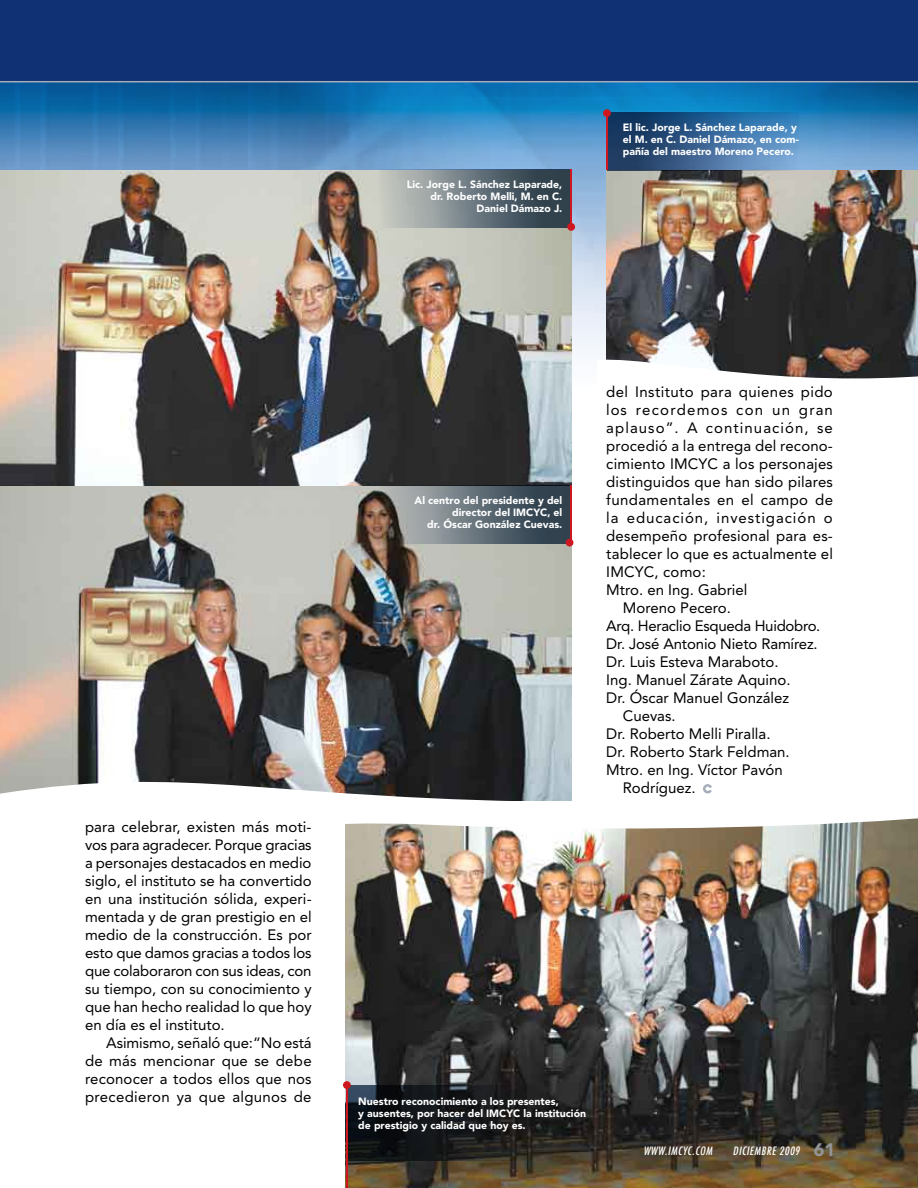
<style>
.page{position:relative;width:918px;height:1188px;background:#fff}
.page>*{position:absolute;margin:0;border:0;box-sizing:border-box;transform-origin:0 0}
.t1{font:15px/18px "Avenir";letter-spacing:.01em;color:#000;text-align:justify}
.t2{font:15px "Avenir";letter-spacing:-.02em;color:#000}
.t3{font:15px "Avenir";letter-spacing:-.01em;color:#000}
.t4{font:15px "Avenir";letter-spacing:.065em;color:#000}
.t5{font:15px "Avenir";letter-spacing:.07em;color:#000}
.t6{font:15px "Avenir";letter-spacing:.085em;color:#000}
.t7{font:italic 500 condensed 11.25px "Futura";color:#fff}
.t8{font:900 10.5px/12px "Avenir";color:#fff;text-align:right}
.s1{font-family:"Avenir";font-weight:900;font-style:normal;font-stretch:normal;font-size:18px;color:#939598}
</style>
<div class="page">
<img style="left:0;top:424px;width:1px;height:181px">
<svg style="left:0;top:82px;width:918px;height:313px;background:#448abf"></svg>
<img style="left:606px;top:170px;width:312px;height:188px">
<img style="left:1px;top:170px;width:571px;height:316px">
<svg style="left:597px;top:358px;width:321px;height:37px"></svg>
<img style="left:346px;top:904px;width:572px;height:284px">
<img style="left:585px;top:793px;width:333px;height:111px">
<div style="left:0;top:0;width:918px;height:82px;background:#103173"></div>
<hr style="left:0;top:81px;width:918px;height:1px;background:#a5adb9">
<img style="left:1px;top:486px;width:571px;height:218px">
<img style="left:0;top:704px;width:585px;height:253px">
<svg style="left:703px;top:784px;width:9px;height:9px"></svg>
<svg style="left:380px;top:170px;width:190px;height:57px;background:#707c81"></svg>
<hr style="left:570px;top:170px;width:2px;height:57px;background:#ce171e">
<svg style="left:380px;top:486px;width:190px;height:57px;background:#646d73"></svg>
<hr style="left:570px;top:486px;width:2px;height:57px;background:#ce171e">
<svg style="left:348px;top:1085px;width:190px;height:76px;background:#17191c"></svg>
<hr style="left:346px;top:1085px;width:2px;height:103px;background:#ce171e">
<svg style="left:608px;top:113px;width:190px;height:57px;background:#376493"></svg>
<hr style="left:606px;top:113px;width:2px;height:57px;background:#ce171e">
<div style="left:566px;top:539px;width:7px;height:7px;background:#ce171e;border-radius:50%"></div>
<div style="left:567px;top:223px;width:8px;height:8px;background:#ce171e;border-radius:50%"></div>
<div style="left:603px;top:109px;width:8px;height:8px;background:#ce171e;border-radius:50%"></div>
<div style="left:343px;top:1081px;width:8px;height:8px;background:#ce171e;border-radius:50%"></div>
<p class="t8" style="left:407px;top:179px;width:157px">Lic. Jorge L. Sánchez Laparade, dr. Roberto Melli, M. en C.<br>Daniel Dámazo J.</p>
<p class="t8" style="left:623px;top:122px;width:177px;text-align:left">El lic. Jorge L. Sánchez Laparade, y el M. en C. Daniel Dámazo, en com&shy;pañía del maestro Moreno Pecero.</p>
<p class="t1" style="left:85px;top:818px;width:228px">para celebrar, existen más moti&shy;vos para agradecer. Porque gracias a personajes destacados en medio siglo, el instituto se ha convertido en una institución sólida, experi&shy;mentada y de gran prestigio en el medio de la construcción. Es por esto que damos gracias a todos los que colaboraron con sus ideas, con su tiempo, con su conocimiento y que han hecho realidad lo que hoy en día es el instituto.</p>
<p class="t1" style="left:85px;top:1034px;width:228px;text-indent:21px">Asimismo, señaló que:“No está de más mencionar que se debe reconocer a todos ellos que nos precedieron ya que algunos de</p>
<p class="t8" style="left:415px;top:495px;width:149px">Al centro del presidente y del director del IMCYC, el<br>dr. Óscar González Cuevas.</p>
<p class="t1" style="left:606px;top:383px;width:228px">del Instituto para quienes pido</p>
<p class="t6" style="left:606px;top:402px;width:228px">los recordemos con un gran</p>
<p class="t5" style="left:606px;top:420px;width:228px">aplauso”. A continuación, se</p>
<p class="t1" style="left:606px;top:437px;width:228px">procedió a la entrega del recono-</p>
<p class="t1" style="left:606px;top:455px;width:228px">cimiento IMCYC a los personajes</p>
<p class="t1" style="left:606px;top:473px;width:228px">distinguidos que han sido pilares</p>
<p class="t1" style="left:606px;top:491px;width:228px">fundamentales en el campo de</p>
<p class="t4" style="left:606px;top:510px;width:228px">la educación, investigación o</p>
<p class="t1" style="left:606px;top:527px;width:228px">desempeño profesional para es-</p>
<p class="t1" style="left:606px;top:545px;width:228px">tablecer lo que es actualmente el</p>
<p class="t1" style="left:606px;top:563px;width:101px">IMCYC, como:</p>
<p class="t1" style="left:606px;top:581px;width:143px">Mtro. en Ing. Gabriel</p>
<p class="t1" style="left:623px;top:599px;width:110px">Moreno Pecero.</p>
<p class="t2" style="left:606px;top:618px;width:216px">Arq. Heraclio Esqueda Huidobro.</p>
<p class="t3" style="left:606px;top:636px;width:213px">Dr. José Antonio Nieto Ramírez.</p>
<p class="t1" style="left:606px;top:653px;width:174px">Dr. Luis Esteva Maraboto.</p>
<p class="t1" style="left:606px;top:671px;width:186px">Ing. Manuel Zárate Aquino.</p>
<p class="t1" style="left:606px;top:689px;width:184px">Dr. Óscar Manuel González</p>
<p class="t1" style="left:623px;top:707px;width:54px">Cuevas.</p>
<p class="t1" style="left:606px;top:725px;width:166px">Dr. Roberto Melli Piralla.</p>
<p class="t1" style="left:606px;top:743px;width:185px">Dr. Roberto Stark Feldman.</p>
<p class="t1" style="left:606px;top:761px;width:178px">Mtro. en Ing. Víctor Pavón</p>
<p class="t1" style="left:623px;top:779px;width:74px">Rodríguez.</p>
<p class="t8" style="left:358px;top:1096px;width:229px;text-align:left">Nuestro reconocimiento a los presentes,<br>y ausentes, por hacer del IMCYC la institución de prestigio y calidad que hoy es.</p>
<p class="t7" style="left:643px;top:1143px;width:71px">WWW.IMCYC.COM</p>
<p class="t7" style="left:733px;top:1143px;width:104px">DICIEMBRE 2009 <span class="s1">6 1</span></p>
</div>
